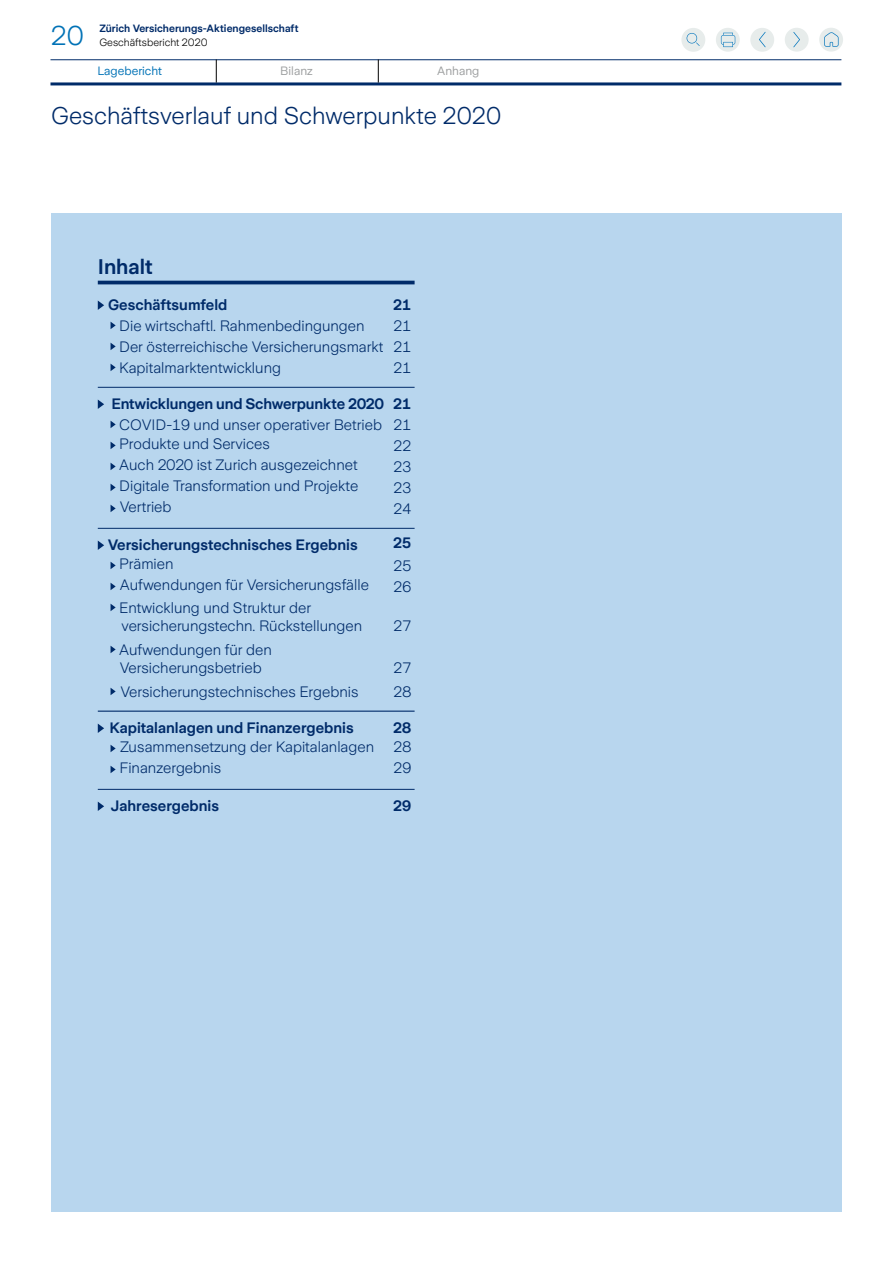
<style>
.page{position:relative;width:893px;height:1263px;background:#fff}
.page>*{position:absolute;margin:0;border:0;box-sizing:border-box;transform-origin:0 0}
.t1{font:300 27px "Zurich Sans";color:#0072b6}
.fließtext_3spaltig{font:300 24px "Zurich Sans";color:#002b69}
.fließtext_3spaltig-2{font:600 21px "Zurich Sans";color:#002b69}
.fließtext_3spaltig-3{font:300 15px/18px "Zurich Sans";color:#002b69}
.fließtext_3spaltig-4{font:600 15px "Zurich Sans";color:#002b69}
.t2{font:12px "Zurich Sans";color:#9c9e9f}
.t3{font:12px "Zurich Sans";color:#0072b6}
.t4{font:600 10.5px "Zurich Sans";color:#002b69}
.t5{font:300 10.5px "Zurich Sans";color:#000}
</style>
<div class="page">
<div style="left:819px;top:28px;width:24px;height:24px;background:#e7eceb;border-radius:50%"></div>
<div style="left:785px;top:28px;width:24px;height:24px;background:#e7eceb;border-radius:50%"></div>
<svg style="left:716px;top:28px;width:24px;height:24px"></svg>
<div style="left:750px;top:28px;width:24px;height:24px;background:#e7eceb;border-radius:50%"></div>
<div style="left:681px;top:28px;width:24px;height:24px;background:#e7eceb;border-radius:50%"></div>
<svg style="left:721px;top:33px;width:14px;height:14px"></svg>
<svg style="left:687px;top:33px;width:13px;height:13px"></svg>
<svg style="left:824px;top:32px;width:14px;height:15px"></svg>
<svg style="left:759px;top:32px;width:7px;height:15px"></svg>
<svg style="left:793px;top:32px;width:7px;height:15px"></svg>
<hr style="left:50px;top:59px;width:791px;height:1px;background:#002b69">
<hr style="left:50px;top:82px;width:791px;height:3px;background:#002b69">
<svg style="left:378px;top:60px;width:1px;height:23px"></svg>
<svg style="left:216px;top:60px;width:1px;height:23px"></svg>
<div style="left:51px;top:213px;width:791px;height:999px;background:#b8d6ee"></div>
<hr style="left:98px;top:281px;width:317px;height:3px;background:#002b69">
<hr style="left:98px;top:387px;width:317px;height:1px;background:#002b69">
<hr style="left:98px;top:528px;width:317px;height:1px;background:#002b69">
<hr style="left:98px;top:711px;width:317px;height:1px;background:#002b69">
<hr style="left:98px;top:789px;width:317px;height:1px;background:#002b69">
<svg style="left:98px;top:300px;width:6px;height:10px"></svg>
<svg style="left:111px;top:322px;width:5px;height:7px"></svg>
<svg style="left:111px;top:343px;width:5px;height:7px"></svg>
<svg style="left:111px;top:364px;width:5px;height:7px"></svg>
<svg style="left:98px;top:399px;width:6px;height:10px"></svg>
<svg style="left:111px;top:421px;width:5px;height:7px"></svg>
<svg style="left:111px;top:442px;width:5px;height:7px"></svg>
<svg style="left:111px;top:463px;width:5px;height:7px"></svg>
<svg style="left:111px;top:484px;width:5px;height:7px"></svg>
<svg style="left:111px;top:505px;width:5px;height:7px"></svg>
<svg style="left:98px;top:540px;width:6px;height:10px"></svg>
<svg style="left:111px;top:562px;width:5px;height:7px"></svg>
<svg style="left:111px;top:583px;width:5px;height:7px"></svg>
<svg style="left:111px;top:604px;width:5px;height:7px"></svg>
<svg style="left:111px;top:646px;width:5px;height:7px"></svg>
<svg style="left:111px;top:688px;width:5px;height:7px"></svg>
<svg style="left:98px;top:724px;width:6px;height:9px"></svg>
<svg style="left:111px;top:745px;width:5px;height:7px"></svg>
<svg style="left:111px;top:766px;width:5px;height:7px"></svg>
<svg style="left:98px;top:802px;width:6px;height:9px"></svg>
<p class="t4" style="left:99px;top:23px;width:201px">Zürich Versicherungs-Aktiengesellschaft</p>
<h1 class="t1" style="left:51px;top:21px;width:35px">20</h1>
<p class="t5" style="left:99px;top:37px;width:110px">Geschäftsbericht 2020</p>
<p class="t3" style="left:98px;top:64px;width:66px">Lagebericht</p>
<p class="t2" style="left:280px;top:64px;width:34px">Bilanz</p>
<p class="t2" style="left:437px;top:64px;width:44px">Anhang</p>
<p class="fließtext_3spaltig" style="left:51px;top:102px;width:452px">Geschäftsverlauf und Schwerpunkte 2020</p>
<p class="fließtext_3spaltig-2" style="left:98px;top:255px;width:56px">Inhalt</p>
<p class="fließtext_3spaltig-4" style="left:108px;top:297px;width:121px">Geschäftsumfeld</p>
<p class="fließtext_3spaltig-4" style="left:393px;top:297px;width:20px">21</p>
<p class="fließtext_3spaltig-3" style="left:119px;top:317px;width:247px">Die wirtschaftl. Rahmenbedingungen</p>
<p class="fließtext_3spaltig-3" style="left:394px;top:317px;width:19px">21</p>
<p class="fließtext_3spaltig-3" style="left:119px;top:338px;width:294px">Der österreichische Versicherungsmarkt 21</p>
<p class="fließtext_3spaltig-3" style="left:119px;top:359px;width:163px">Kapitalmarktentwicklung</p>
<p class="fließtext_3spaltig-3" style="left:394px;top:359px;width:19px">21</p>
<p class="fließtext_3spaltig-4" style="left:111px;top:396px;width:301px">Entwicklungen und Schwerpunkte 2020 21</p>
<p class="fließtext_3spaltig-3" style="left:119px;top:416px;width:294px">COVID-19 und unser operativer Betrieb 21</p>
<p class="fließtext_3spaltig-3" style="left:119px;top:435px;width:152px">Produkte und Services</p>
<p class="fließtext_3spaltig-3" style="left:394px;top:437px;width:19px">22</p>
<p class="fließtext_3spaltig-3" style="left:119px;top:456px;width:240px">Auch 2020 ist Zurich ausgezeichnet</p>
<p class="fließtext_3spaltig-3" style="left:394px;top:458px;width:19px">23</p>
<p class="fließtext_3spaltig-3" style="left:119px;top:477px;width:240px">Digitale Transformation und Projekte</p>
<p class="fließtext_3spaltig-3" style="left:394px;top:479px;width:19px">23</p>
<p class="fließtext_3spaltig-3" style="left:120px;top:498px;width:53px">Vertrieb</p>
<p class="fließtext_3spaltig-3" style="left:394px;top:500px;width:19px">24</p>
<p class="fließtext_3spaltig-4" style="left:108px;top:537px;width:251px">Versicherungstechnisches Ergebnis</p>
<p class="fließtext_3spaltig-4" style="left:393px;top:535px;width:20px">25</p>
<p class="fließtext_3spaltig-3" style="left:119px;top:555px;width:56px">Prämien</p>
<p class="fließtext_3spaltig-3" style="left:394px;top:557px;width:19px">25</p>
<p class="fließtext_3spaltig-3" style="left:120px;top:576px;width:251px">Aufwendungen für Versicherungsfälle</p>
<p class="fließtext_3spaltig-3" style="left:394px;top:578px;width:19px">26</p>
<p class="fließtext_3spaltig-3" style="left:119px;top:599px;width:244px">Entwicklung und Struktur der versicherungstechn. Rückstellungen</p>
<p class="fließtext_3spaltig-3" style="left:394px;top:617px;width:19px">27</p>
<p class="fließtext_3spaltig-3" style="left:119px;top:641px;width:154px">Aufwendungen für den<br>Versicherungsbetrieb</p>
<p class="fließtext_3spaltig-3" style="left:394px;top:659px;width:19px">27</p>
<p class="fließtext_3spaltig-3" style="left:120px;top:683px;width:240px">Versicherungstechnisches Ergebnis</p>
<p class="fließtext_3spaltig-3" style="left:394px;top:683px;width:19px">28</p>
<p class="fließtext_3spaltig-4" style="left:110px;top:720px;width:246px">Kapitalanlagen und Finanzergebnis</p>
<p class="fließtext_3spaltig-4" style="left:393px;top:720px;width:20px">28</p>
<p class="fließtext_3spaltig-3" style="left:120px;top:738px;width:256px">Zusammensetzung der Kapitalanlagen</p>
<p class="fließtext_3spaltig-3" style="left:394px;top:738px;width:19px">28</p>
<p class="fließtext_3spaltig-3" style="left:120px;top:759px;width:103px">Finanzergebnis</p>
<p class="fließtext_3spaltig-3" style="left:394px;top:759px;width:19px">29</p>
<p class="fließtext_3spaltig-4" style="left:111px;top:798px;width:110px">Jahresergebnis</p>
<p class="fließtext_3spaltig-4" style="left:393px;top:798px;width:20px">29</p>
</div>
